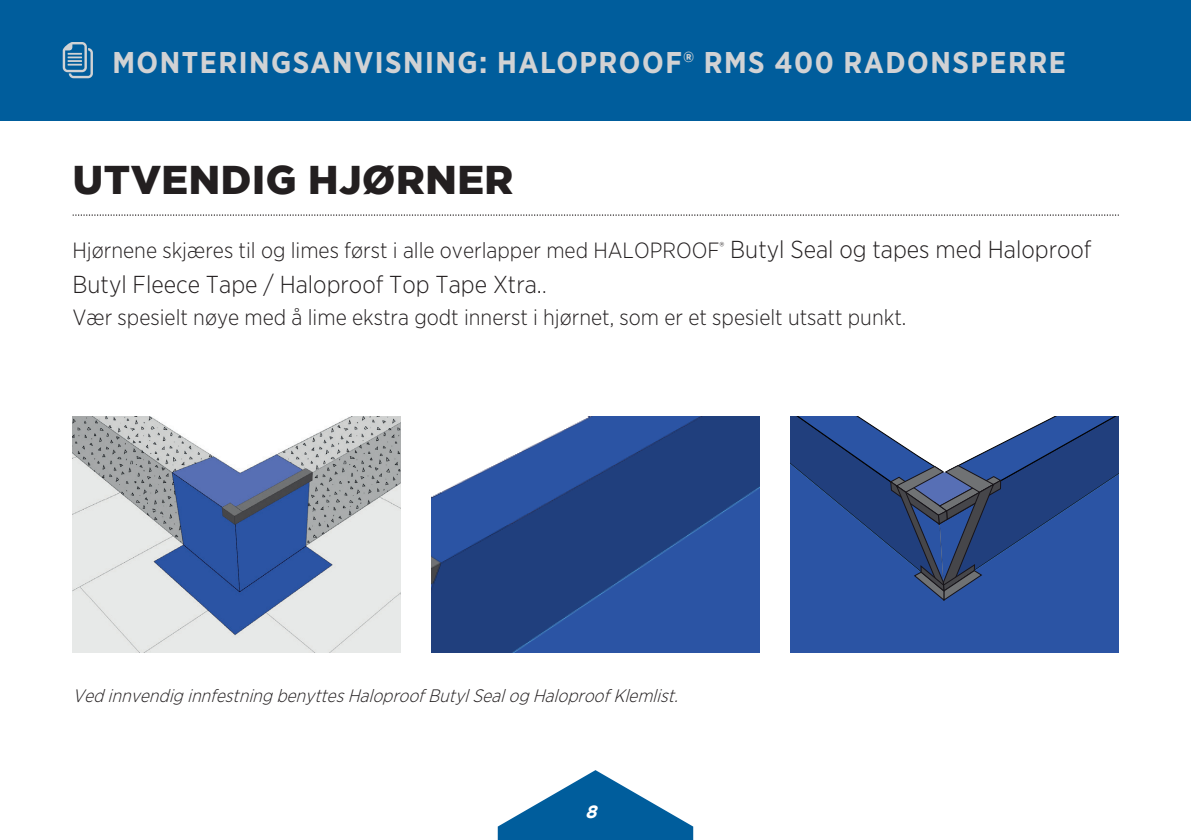
<style>
.page{position:relative;width:1191px;height:840px;background:#fff}
.page>*{position:absolute;margin:0;border:0;box-sizing:border-box;transform-origin:0 0}
.t1{font:900 40px "Gotham";letter-spacing:.015em;color:#231f20}
.t2{font:700 30px "Gotham Narrow";letter-spacing:.05em;color:#d1d2d4}
.t3{font:300 24.4px "Gotham Narrow";color:#231f20}
.t4{font:300 22px "Gotham Narrow";color:#231f20}
.t5{font:italic 300 18px "Gotham Narrow";color:#231f20}
.t6{font:italic 700 18px "Gotham";color:#fff}
.s1{font-size:24.4px}
.s2{font-size:22px}
</style>
<div class="page">
<div style="left:0;top:0;width:1191px;height:120px;background:#005d9c"></div>
<svg style="left:63px;top:42px;width:30px;height:36px"></svg>
<svg style="left:498px;top:770px;width:195px;height:69px"></svg>
<svg style="left:72px;top:214px;width:1047px;height:2px"></svg>
<img style="left:72px;top:416px;width:329px;height:236px">
<img style="left:431px;top:416px;width:328px;height:236px">
<div style="left:790px;top:600px;width:328px;height:52px;background:#2b54a4"></div>
<svg style="left:790px;top:416px;width:328px;height:184px;background:#3e5c98"></svg>
<h2 class="t2" style="left:112px;top:43px;width:955px">MONTERINGSANVISNING: HALOPROOF® RMS 400 RADONSPERRE</h2>
<h1 class="t1" style="left:73px;top:157px;width:442px">UTVENDIG HJØRNER</h1>
<p class="t4" style="left:72px;top:237px;width:1020px">Hjørnene skjæres til og limes først i alle overlapper med HALOPROOF<sup>®</sup> <span class="s1">Butyl Seal og tapes med Haloproof</span></p>
<p class="t3" style="left:72px;top:269px;width:475px">Butyl Fleece Tape / Haloproof Top Tape Xtra.<span class="s2">.</span></p>
<p class="t4" style="left:72px;top:303px;width:835px">Vær spesielt nøye med å lime ekstra godt innerst i hjørnet, som er et spesielt utsatt punkt.</p>
<p class="t5" style="left:72px;top:684px;width:612px">VedinnvendiginnfestningbenyttesHaloproofButylSealogHaloproofKlemlist.</p>
<p class="t6" style="left:585px;top:800px;width:18px">8</p>
</div>
